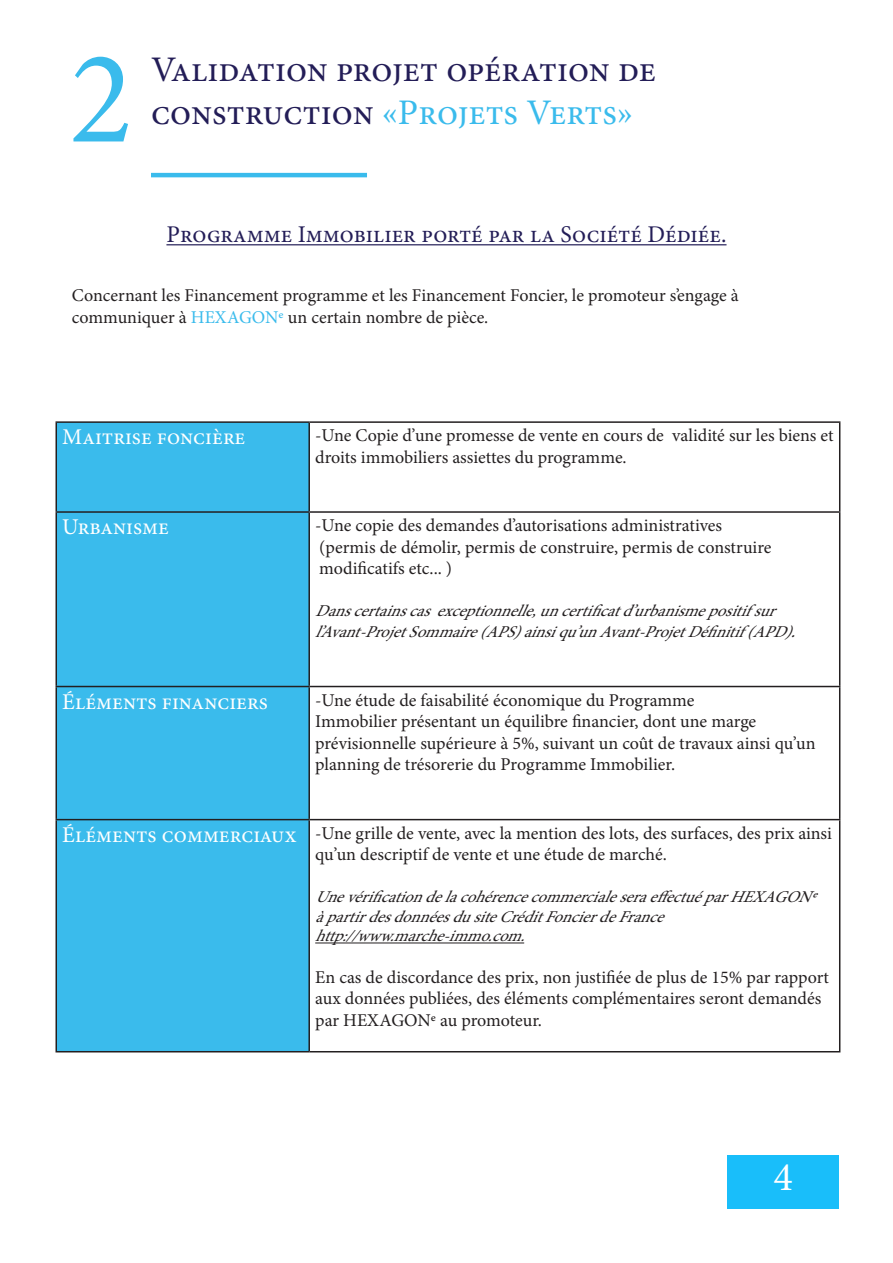
<style>
.page{position:relative;width:893px;height:1263px;background:#fff}
.page>*{position:absolute;margin:0;border:0;box-sizing:border-box;transform-origin:0 0}
.t1{font:133.5px "Minion Pro";color:#3abbec}
.t2{font:40.5px "Minion Pro";color:#fff}
.t3{font:36px "Minion Pro";letter-spacing:-.005em;color:#231d57}
.t4{font:36px "Minion Pro";letter-spacing:-.005em;color:#3abbec}
.t5{font:24px "Minion Pro";color:#231d57}
.t6{font:22.5px "Minion Pro";color:#fff}
.t7{font:18px/21.6px "Minion Pro";letter-spacing:-.01em;color:#231f20}
.t8{font:italic 16.5px/21.6px "Minion Pro";color:#231f20}
.s1{color:#231d57}
.s2{color:#3abbec}
.s3{font-size:18px}
</style>
<div class="page">
<hr style="left:166px;top:244px;width:560px;height:1px;background:#231d57">
<hr style="left:151px;top:173px;width:216px;height:4px;background:#3abbec">
<div style="left:57px;top:423px;width:251px;height:628px;background:#3abbec"></div>
<hr style="left:56px;top:421px;width:253px;height:2px;background:#231f20">
<hr style="left:56px;top:423px;width:1px;height:88px;background:#231f20">
<hr style="left:309px;top:421px;width:531px;height:2px;background:#231f20">
<hr style="left:308px;top:423px;width:2px;height:88px;background:#231f20">
<hr style="left:839px;top:423px;width:1px;height:88px;background:#231f20">
<hr style="left:56px;top:511px;width:253px;height:2px;background:#231f20">
<hr style="left:56px;top:513px;width:1px;height:173px;background:#231f20">
<hr style="left:309px;top:511px;width:531px;height:2px;background:#231f20">
<hr style="left:308px;top:513px;width:2px;height:173px;background:#231f20">
<hr style="left:839px;top:513px;width:1px;height:173px;background:#231f20">
<hr style="left:56px;top:686px;width:253px;height:1px;background:#231f20">
<hr style="left:56px;top:687px;width:1px;height:132px;background:#231f20">
<hr style="left:309px;top:686px;width:531px;height:1px;background:#231f20">
<hr style="left:308px;top:687px;width:2px;height:132px;background:#231f20">
<hr style="left:839px;top:687px;width:1px;height:132px;background:#231f20">
<hr style="left:56px;top:819px;width:253px;height:1px;background:#231f20">
<hr style="left:56px;top:820px;width:1px;height:231px;background:#231f20">
<hr style="left:309px;top:819px;width:531px;height:1px;background:#231f20">
<hr style="left:308px;top:820px;width:2px;height:231px;background:#231f20">
<hr style="left:839px;top:820px;width:1px;height:231px;background:#231f20">
<hr style="left:56px;top:1051px;width:253px;height:1px;background:#231f20">
<hr style="left:309px;top:1051px;width:531px;height:1px;background:#231f20">
<hr style="left:315px;top:942px;width:209px;height:1px;background:#231f20">
<div style="left:727px;top:1155px;width:112px;height:54px;background:#19befa"></div>
<p class="t1" style="left:69px;top:9px;width:66px">2</p>
<p class="t3" style="left:151px;top:45px;width:507px">Validation projet opération de</p>
<p class="t4" style="left:151px;top:89px;width:484px"><span class="s1">construction</span> «Projets Verts»</p>
<p class="t5" style="left:166px;top:219px;width:562px">Programme Immobilier porté par la Société Dédiée.</p>
<p class="t7" style="left:72px;top:285px;width:668px">Concernant les Financement programme et les Financement Foncier, le promoteur s’engage à</p>
<p class="t7" style="left:72px;top:306px;width:418px">communiquer à <span class="s2">HEXAGONe</span> un certain nombre de pièce.</p>
<p class="t6" style="left:62px;top:422px;width:185px">Maitrise foncière</p>
<p class="t7" style="left:315px;top:425px;width:520px">-Une Copie d’une promesse de vente en cours de validité sur les biens et droits immobiliers assiettes du programme.</p>
<p class="t6" style="left:62px;top:512px;width:108px">Urbanisme</p>
<p class="t7" style="left:315px;top:515px;width:408px">-Une copie des demandes d’autorisations administratives</p>
<p class="t7" style="left:319px;top:536px;width:454px">(permis de démolir, permis de construire, permis de construire</p>
<p class="t7" style="left:319px;top:558px;width:134px">modificatifs etc... )</p>
<p class="t8" style="left:315px;top:600px;width:493px">Danscertainscasexceptionnelle,uncertificatd’urbanismepositifsur l’Avant-ProjetSommaire(APS)ainsiqu’unAvant-ProjetDéfinitif(APD)<span class="s3">.</span></p>
<p class="t6" style="left:62px;top:687px;width:207px">Éléments financiers</p>
<p class="t7" style="left:315px;top:689px;width:381px">-Une étude de faisabilité économique du Programme</p>
<p class="t7" style="left:315px;top:711px;width:443px">Immobilier présentant un équilibre financier, dont une marge</p>
<p class="t7" style="left:315px;top:732px;width:502px">prévisionnelle supérieure à 5%, suivant un coût de travaux ainsi qu’un planning de trésorerie du Programme Immobilier.</p>
<p class="t6" style="left:62px;top:820px;width:236px">Éléments commerciaux</p>
<p class="t7" style="left:315px;top:822px;width:518px">-Une grille de vente, avec la mention des lots, des surfaces, des prix ainsi qu’un descriptif de vente et une étude de marché.</p>
<p class="t8" style="left:315px;top:886px;width:512px">UnevérificationdelacohérencecommercialeseraeffectuéparHEXAGONe</p>
<p class="t8" style="left:315px;top:905px;width:359px">àpartirdesdonnéesdusiteCréditFoncierdeFrance</p>
<p class="t8" style="left:315px;top:925px;width:221px">http://www.marche-immo.com.</p>
<p class="t7" style="left:315px;top:966px;width:515px">En cas de discordance des prix, non justifiée de plus de 15% par rapport aux données publiées, des éléments complémentaires seront demandés par HEXAGONe au promoteur.</p>
<p class="t2" style="left:773px;top:1150px;width:21px">4</p>
</div>
